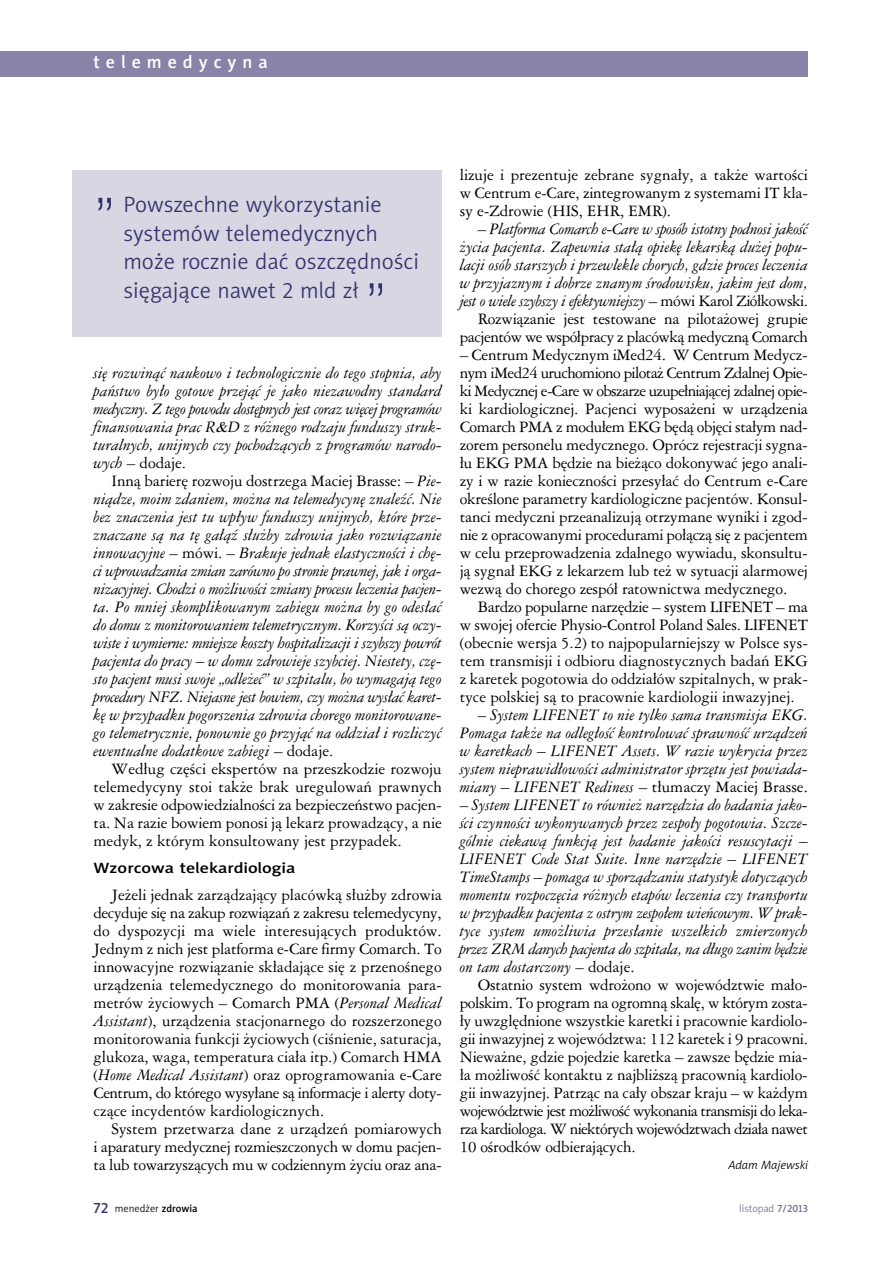
<style>
.page{position:relative;width:893px;height:1263px;background:#fff}
.page>*{position:absolute;margin:0;border:0;box-sizing:border-box;transform-origin:0 0}
.t1{font:52.5px "Swis 721 Lt PL";color:#36326d}
.t2{font:22.5px/28.5px "Naomi Sans EFNPS Light";color:#36326d}
.t3{font:18px "Naomi Sans EFNPS Medium";letter-spacing:.335em;color:#fff}
.t4{font:15px/18px "Ameri Garmnd PL";letter-spacing:-.01em;color:#000;text-align:justify}
.t5{font:italic 15px/18px "Ameri Garmnd PL";color:#000;text-align:justify}
.t6{font:15px "Naomi Sans EFNPS Medium";color:#000;scale:1.2 1}
.t7{font:italic 12px "Naomi Sans EFNPS Light";color:#000}
.t8{font:10.5px "Naomi Sans EFNPS Light";color:#000}
.t9{font:10.5px "Naomi Sans EFNPS Light";color:#727099}
.s1{font-style:normal}
.s2{font-style:italic}
.s3{font-family:"Naomi Sans EFNPS Medium";font-size:15px;color:#36326d}
.s4{font-family:"Naomi Sans EFNPS Medium"}
</style>
<div class="page">
<div style="left:0;top:51px;width:808px;height:26px;background:#8784a8"></div>
<div style="left:72px;top:171px;width:370px;height:166px;background:#d7d6e2"></div>
<p class="t3" style="left:94px;top:55px;width:176px">telemedycyna</p>
<h1 class="t1" style="left:94px;top:190px;width:24px">”</h1>
<h2 class="t2" style="left:123px;top:192px;width:297px">Powszechne wykorzystanie systemów telemedycznych może rocznie dać oszczędności sięgające nawet 2 mld zł</h2>
<h1 class="t1" style="left:365px;top:275px;width:24px">”</h1>
<p class="t5" style="left:94px;top:364px;width:350px">się rozwinąć naukowo i technologicznie do tego stopnia, aby państwo było gotowe przejąć je jako niezawodny standard medyczny. Z tego powodu dostępnych jest coraz więcej programów finansowania prac R D z różnego rodzaju funduszy struk&shy;turalnych, unijnych czy pochodzących z programów narodo&shy;wych <span class="s1">– dodaje.</span></p>
<p class="t5" style="left:94px;top:472px;width:350px;text-indent:18px"><span class="s1">Inną barierę rozwoju dostrzega Maciej Brasse: –</span> Pie&shy;niądze, moim zdaniem, można na telemedycynę znaleźć. Nie bez znaczenia jest tu wpływ funduszy unijnych, które prze&shy;znaczane są na tę gałąź służby zdrowia jako rozwiązanie innowacyjne <span class="s1">– mówi. –</span> Brakuje jednak elastyczności i chę&shy;ci wprowadzania zmian zarówno po stronie prawnej, jak i orga&shy;nizacyjnej. Chodzi o możliwości zmiany procesu leczenia pacjen&shy;ta. Po mniej skomplikowanym zabiegu można by go odesłać do domu z monitorowaniem telemetrycznym. Korzyści są oczy&shy;wiste i wymierne: mniejsze koszty hospitalizacji i szybszy powrót pacjenta do pracy – w domu zdrowieje szybciej. Niestety, czę&shy;sto pacjent musi swoje „odleżeć” w szpitalu, bo wymagają tego procedury NFZ. Niejasne jest bowiem, czy można wysłać karet&shy;kę w przypadku pogorszenia zdrowia chorego monitorowane&shy;go telemetrycznie, ponownie go przyjąć na oddział i rozliczyć ewentualne dodatkowe zabiegi <span class="s1">– dodaje.</span></p>
<p class="t4" style="left:94px;top:760px;width:350px;text-indent:18px">Według części ekspertów na przeszkodzie rozwoju telemedycyny stoi także brak uregulowań prawnych w zakresie odpowiedzialności za bezpieczeństwo pacjen&shy;ta. Na razie bowiem ponosi ją lekarz prowadzący, a nie medyk, z którym konsultowany jest przypadek.</p>
<p class="t6" style="left:94px;top:862px;width:170px">Wzorcowa telekardiologia</p>
<p class="t4" style="left:94px;top:886px;width:350px;text-indent:18px">Jeżeli jednak zarządzający placówką służby zdrowia decyduje się na zakup rozwiązań z zakresu telemedycyny, do dyspozycji ma wiele interesujących produktów.<br>Jednym z nich jest platforma e-Care firmy Comarch. To innowacyjne rozwiązanie składające się z przenośnego urządzenia telemedycznego do monitorowania para&shy;metrów życiowych – Comarch PMA (<span class="s2">Personal Medical Assistant</span>), urządzenia stacjonarnego do rozszerzonego monitorowania funkcji życiowych (ciśnienie, saturacja, glukoza, waga, temperatura ciała itp.) Comarch HMA (<span class="s2">Home Medical Assistant</span>) oraz oprogramowania e-Care Centrum, do którego wysyłane są informacje i alerty doty&shy;czące incydentów kardiologicznych.</p>
<p class="t4" style="left:94px;top:1120px;width:350px;text-indent:18px">System przetwarza dane z urządzeń pomiarowych i aparatury medycznej rozmieszczonych w domu pacjen&shy;ta lub towarzyszących mu w codziennym życiu oraz ana-</p>
<p class="t4" style="left:460px;top:166px;width:350px">lizuje i prezentuje zebrane sygnały, a także wartości w Centrum e-Care, zintegrowanym z systemami IT kla&shy;sy e-Zdrowie (HIS, EHR, EMR).</p>
<p class="t5" style="left:460px;top:220px;width:350px;text-align:right"><span class="s1">–</span> Platforma Comarch e-Care w sposób istotny podnosi jakość życia pacjenta. Zapewnia stałą opiekę lekarską dużej popu&shy;lacji osób starszych i przewlekle chorych, gdzie proces leczenia w przyjaznym i dobrze znanym środowisku, jakim jest dom, jest o wiele szybszy i efektywniejszy <span class="s1">– mówi Karol Ziółkowski.<br>Rozwiązanie jest testowane na pilotażowej grupie pacjentów we współpracy z placówką medyczną Comarch</span></p>
<p class="t4" style="left:460px;top:346px;width:350px">– Centrum Medycznym iMed24. W Centrum Medycz&shy;nym iMed24 uruchomiono pilotaż Centrum Zdalnej Opie&shy;ki Medycznej e-Care w obszarze uzupełniającej zdalnej opie&shy;ki kardiologicznej. Pacjenci wyposażeni w urządzenia Comarch PMA z modułem EKG będą objęci stałym nad&shy;zorem personelu medycznego. Oprócz rejestracji sygna&shy;łu EKG PMA będzie na bieżąco dokonywać jego anali&shy;zy i w razie konieczności przesyłać do Centrum e-Care określone parametry kardiologiczne pacjentów. Konsul&shy;tanci medyczni przeanalizują otrzymane wyniki i zgod&shy;nie z opracowanymi procedurami połączą się z pacjentem w celu przeprowadzenia zdalnego wywiadu, skonsultu&shy;ją sygnał EKG z lekarzem lub też w sytuacji alarmowej wezwą do chorego zespół ratownictwa medycznego.</p>
<p class="t4" style="left:460px;top:598px;width:350px;text-indent:18px">Bardzo popularne narzędzie – system LIFENET – ma w swojej ofercie Physio-Control Poland Sales. LIFENET (obecnie wersja 5.2) to najpopularniejszy w Polsce sys&shy;tem transmisji i odbioru diagnostycznych badań EKG z karetek pogotowia do oddziałów szpitalnych, w prak&shy;tyce polskiej są to pracownie kardiologii inwazyjnej.</p>
<p class="t5" style="left:460px;top:706px;width:350px;text-indent:18px"><span class="s1">–</span> System LIFENET to nie tylko sama transmisja EKG.<br>Pomaga także na odległość kontrolować sprawność urządzeń w karetkach – LIFENET Assets. W razie wykrycia przez system nieprawidłowości administrator sprzętu jest powiada&shy;miany – LIFENET Rediness <span class="s1">– tłumaczy Maciej Brasse.</span></p>
<p class="t5" style="left:460px;top:796px;width:350px"><span class="s1">–</span> System LIFENET to również narzędzia do badania jako&shy;ści czynności wykonywanych przez zespoły pogotowia. Szcze&shy;gólnie ciekawą funkcją jest badanie jakości resuscytacji – LIFENET Code Stat Suite. Inne narzędzie – LIFENET TimeStamps – pomaga w sporządzaniu statystyk dotyczących momentu rozpoczęcia różnych etapów leczenia czy transportu w przypadku pacjenta z ostrym zespołem wieńcowym. W prak&shy;tyce system umożliwia przesłanie wszelkich zmierzonych przez ZRM danych pacjenta do szpitala, na długo zanim będzie on tam dostarczony <span class="s1">– dodaje.</span></p>
<p class="t4" style="left:460px;top:976px;width:350px;text-indent:18px">Ostatnio system wdrożono w województwie mało&shy;polskim. To program na ogromną skalę, w którym zosta&shy;ły uwzględnione wszystkie karetki i pracownie kardiolo&shy;gii inwazyjnej z województwa: 112 karetek i 9 pracowni.<br>Nieważne, gdzie pojedzie karetka – zawsze będzie mia&shy;ła możliwość kontaktu z najbliższą pracownią kardiolo&shy;gii inwazyjnej. Patrząc na cały obszar kraju – w każdym województwie jest możliwość wykonania transmisji do leka&shy;rza kardiologa. W niektórych województwach działa nawet 10 ośrodków odbierających.</p>
<p class="t7" style="left:728px;top:1160px;width:81px">Adam Majewski</p>
<p class="t8" style="left:94px;top:1204px;width:106px"><span class="s3">72</span> menedżer <span class="s4">zdrowia</span></p>
<p class="t9" style="left:739px;top:1204px;width:70px">listopad <span class="s4">7/2013</span></p>
</div>
